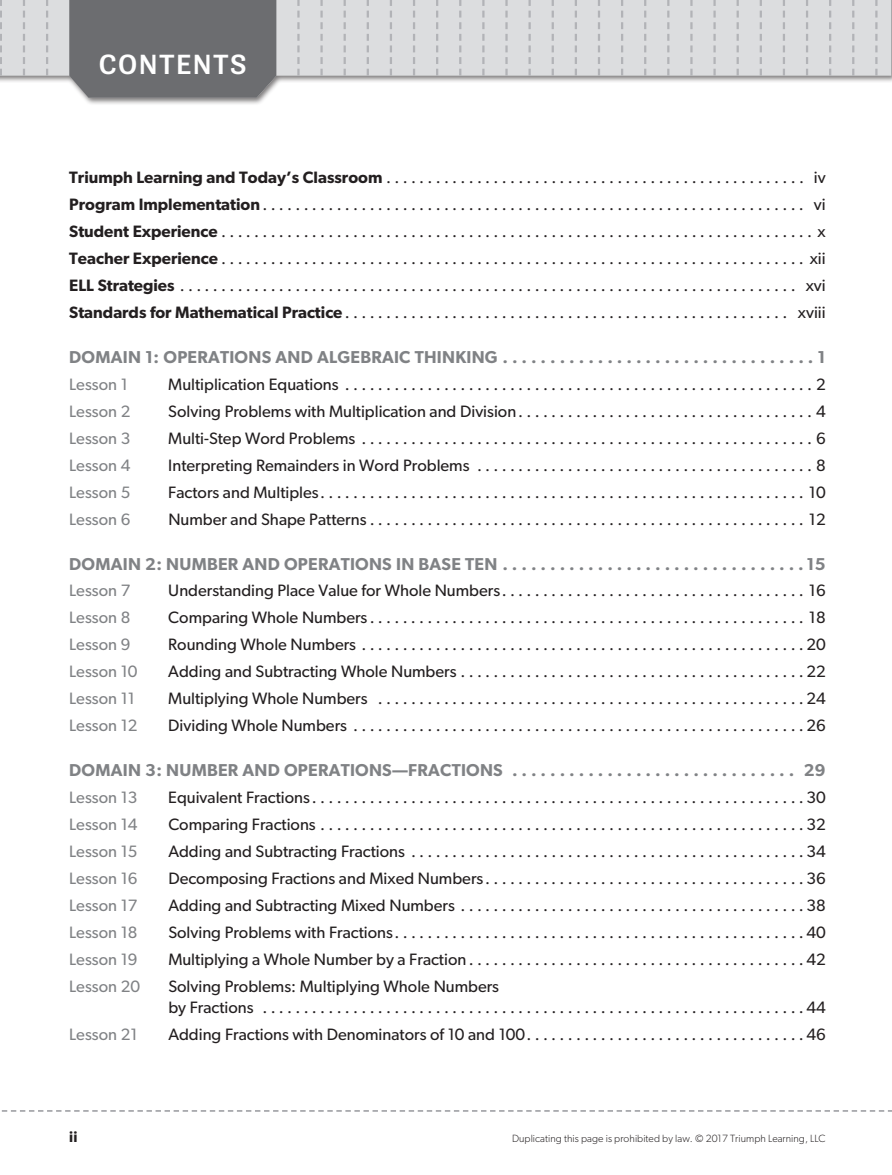
<style>
.page{position:relative;width:892px;height:1175px;background:#fff}
.page>*{position:absolute;margin:0;border:0;box-sizing:border-box;transform-origin:0 0}
.t1{font:500 28.5px "Tenso";letter-spacing:.05em;color:#fff}
.t2{font:600 17.25px "Gibson";letter-spacing:.015em;color:#808285}
.t3{font:16.5px/27px "Gibson";color:#231f20;text-align:justify}
.t4{font:16.5px "Gibson";color:#808285}
.t5{font:600 15px "Gibson";color:#231f20}
.t6{font:300 10.5px "Gibson";letter-spacing:.005em;color:#231f20}
.s1{font-weight:600}
</style>
<div class="page">
<div style="left:0;top:0;width:891px;height:105px;background:#231f20;opacity:.6"></div>
<svg style="left:0;top:0;width:891px;height:98px;fill:#dcdddf"></svg>
<div style="left:69px;top:0;width:207px;height:98px;background:#6c6d70"></div>
<svg style="left:759px;top:0;width:3px;height:76px"></svg>
<svg style="left:829px;top:0;width:2px;height:76px"></svg>
<svg style="left:782px;top:0;width:3px;height:76px"></svg>
<svg style="left:852px;top:0;width:2px;height:76px"></svg>
<svg style="left:805px;top:0;width:3px;height:76px"></svg>
<svg style="left:644px;top:0;width:2px;height:76px"></svg>
<svg style="left:713px;top:0;width:2px;height:76px"></svg>
<svg style="left:667px;top:0;width:2px;height:76px"></svg>
<svg style="left:736px;top:0;width:2px;height:76px"></svg>
<svg style="left:690px;top:0;width:2px;height:76px"></svg>
<svg style="left:528px;top:0;width:2px;height:76px"></svg>
<svg style="left:598px;top:0;width:2px;height:76px"></svg>
<svg style="left:551px;top:0;width:3px;height:76px"></svg>
<svg style="left:621px;top:0;width:2px;height:76px"></svg>
<svg style="left:574px;top:0;width:3px;height:76px"></svg>
<svg style="left:413px;top:0;width:2px;height:76px"></svg>
<svg style="left:482px;top:0;width:2px;height:76px"></svg>
<svg style="left:436px;top:0;width:2px;height:76px"></svg>
<svg style="left:505px;top:0;width:2px;height:76px"></svg>
<svg style="left:459px;top:0;width:2px;height:76px"></svg>
<svg style="left:297px;top:0;width:2px;height:76px"></svg>
<svg style="left:366px;top:0;width:3px;height:76px"></svg>
<svg style="left:320px;top:0;width:3px;height:76px"></svg>
<svg style="left:390px;top:0;width:2px;height:76px"></svg>
<svg style="left:343px;top:0;width:3px;height:76px"></svg>
<svg style="left:875px;top:0;width:2px;height:76px"></svg>
<svg style="left:23px;top:0;width:2px;height:76px"></svg>
<svg style="left:46px;top:0;width:2px;height:76px"></svg>
<svg style="left:1px;top:1110px;width:891px;height:1px"></svg>
<svg style="left:0;top:0;width:3px;height:76px"></svg>
<h1 class="t1" style="left:99px;top:48px;width:149px">CONTENTS</h1>
<p class="t3" style="left:69px;top:163px;width:757px"><span class="s1">Triumph Learning and Today’s Classroom</span> . . . . . . . . . . . . . . . . . . . . . . . . . . . . . . . . . . . . . . . . . . . . . . . . . . . iv</p>
<p class="t3" style="left:69px;top:190px;width:758px"><span class="s1">Program Implementation</span> . . . . . . . . . . . . . . . . . . . . . . . . . . . . . . . . . . . . . . . . . . . . . . . . . . . . . . . . . . . . . . . . . . vi <span class="s1">Student Experience</span> . . . . . . . . . . . . . . . . . . . . . . . . . . . . . . . . . . . . . . . . . . . . . . . . . . . . . . . . . . . . . . . . . . . . . . . x <span class="s1">Teacher Experience</span>....................................................................... xii <span class="s1">ELL Strategies</span> . . . . . . . . . . . . . . . . . . . . . . . . . . . . . . . . . . . . . . . . . . . . . . . . . . . . . . . . . . . . . . . . . . . . . . . . . . . xvi <span class="s1">Standards for Mathematical Practice</span> . . . . . . . . . . . . . . . . . . . . . . . . . . . . . . . . . . . . . . . . . . . . . . . . . . . . . . xviii</p>
<p class="t2" style="left:69px;top:347px;width:757px">DOMAIN 1: OPERATIONS AND ALGEBRAIC THINKING . . . . . . . . . . . . . . . . . . . . . . . . . . . . . . . . . 1</p>
<p class="t4" style="left:69px;top:374px;width:60px">Lesson 1</p>
<p class="t3" style="left:168px;top:370px;width:658px">Multiplication Equations . . . . . . . . . . . . . . . . . . . . . . . . . . . . . . . . . . . . . . . . . . . . . . . . . . . . . . . . . 2</p>
<p class="t4" style="left:69px;top:401px;width:63px">Lesson 2</p>
<p class="t3" style="left:168px;top:397px;width:658px">Solving Problems with Multiplication and Division . . . . . . . . . . . . . . . . . . . . . . . . . . . . . . . . . . . . 4</p>
<p class="t4" style="left:69px;top:428px;width:63px">Lesson 3</p>
<p class="t3" style="left:168px;top:424px;width:658px">Multi-Step Word Problems . . . . . . . . . . . . . . . . . . . . . . . . . . . . . . . . . . . . . . . . . . . . . . . . . . . . . . . 6</p>
<p class="t4" style="left:69px;top:455px;width:63px">Lesson 4</p>
<p class="t3" style="left:168px;top:451px;width:658px">Interpreting Remainders in Word Problems . . . . . . . . . . . . . . . . . . . . . . . . . . . . . . . . . . . . . . . . . 8</p>
<p class="t4" style="left:69px;top:482px;width:63px">Lesson 5</p>
<p class="t3" style="left:168px;top:478px;width:659px">Factors and Multiples . . . . . . . . . . . . . . . . . . . . . . . . . . . . . . . . . . . . . . . . . . . . . . . . . . . . . . . . . . . 10</p>
<p class="t4" style="left:69px;top:509px;width:63px">Lesson 6</p>
<p class="t3" style="left:168px;top:505px;width:658px">Number and Shape Patterns.....................................................12</p>
<p class="t2" style="left:69px;top:553px;width:757px">DOMAIN 2: NUMBER AND OPERATIONS IN BASE TEN . . . . . . . . . . . . . . . . . . . . . . . . . . . . . . . 15</p>
<p class="t4" style="left:69px;top:580px;width:63px">Lesson 7</p>
<p class="t3" style="left:168px;top:576px;width:658px">Understanding Place Value for Whole Numbers . . . . . . . . . . . . . . . . . . . . . . . . . . . . . . . . . . . . . 16</p>
<p class="t4" style="left:69px;top:607px;width:63px">Lesson 8</p>
<p class="t3" style="left:168px;top:603px;width:658px">Comparing Whole Numbers . . . . . . . . . . . . . . . . . . . . . . . . . . . . . . . . . . . . . . . . . . . . . . . . . . . . . 18</p>
<p class="t4" style="left:69px;top:634px;width:63px">Lesson 9</p>
<p class="t3" style="left:168px;top:630px;width:658px">Rounding Whole Numbers . . . . . . . . . . . . . . . . . . . . . . . . . . . . . . . . . . . . . . . . . . . . . . . . . . . . . 20</p>
<p class="t4" style="left:69px;top:661px;width:70px">Lesson 10</p>
<p class="t3" style="left:168px;top:657px;width:658px">Adding and Subtracting Whole Numbers . . . . . . . . . . . . . . . . . . . . . . . . . . . . . . . . . . . . . . . . . 22</p>
<p class="t4" style="left:69px;top:688px;width:67px">Lesson 11</p>
<p class="t3" style="left:168px;top:684px;width:658px">Multiplying Whole Numbers . . . . . . . . . . . . . . . . . . . . . . . . . . . . . . . . . . . . . . . . . . . . . . . . . . . 24</p>
<p class="t4" style="left:69px;top:715px;width:70px">Lesson 12</p>
<p class="t3" style="left:168px;top:711px;width:658px">Dividing Whole Numbers . . . . . . . . . . . . . . . . . . . . . . . . . . . . . . . . . . . . . . . . . . . . . . . . . . . . . . 26</p>
<p class="t2" style="left:69px;top:759px;width:757px">DOMAIN 3: NUMBER AND OPERATIONS—FRACTIONS . . . . . . . . . . . . . . . . . . . . . . . . . . . . . . 29</p>
<p class="t4" style="left:69px;top:787px;width:70px">Lesson 13</p>
<p class="t3" style="left:168px;top:783px;width:659px">Equivalent Fractions . . . . . . . . . . . . . . . . . . . . . . . . . . . . . . . . . . . . . . . . . . . . . . . . . . . . . . . . . . . 30</p>
<p class="t4" style="left:69px;top:814px;width:70px">Lesson 14</p>
<p class="t3" style="left:168px;top:810px;width:658px">Comparing Fractions . . . . . . . . . . . . . . . . . . . . . . . . . . . . . . . . . . . . . . . . . . . . . . . . . . . . . . . . . . 32</p>
<p class="t4" style="left:69px;top:841px;width:70px">Lesson 15</p>
<p class="t3" style="left:168px;top:837px;width:658px">Adding and Subtracting Fractions . . . . . . . . . . . . . . . . . . . . . . . . . . . . . . . . . . . . . . . . . . . . . . . 34</p>
<p class="t4" style="left:69px;top:868px;width:70px">Lesson 16</p>
<p class="t3" style="left:168px;top:864px;width:658px">Decomposing Fractions and Mixed Numbers . . . . . . . . . . . . . . . . . . . . . . . . . . . . . . . . . . . . . . 36</p>
<p class="t4" style="left:69px;top:895px;width:70px">Lesson 17</p>
<p class="t3" style="left:168px;top:891px;width:658px">Adding and Subtracting Mixed Numbers . . . . . . . . . . . . . . . . . . . . . . . . . . . . . . . . . . . . . . . . . 38</p>
<p class="t4" style="left:69px;top:921px;width:70px">Lesson 18</p>
<p class="t3" style="left:168px;top:918px;width:658px">Solving Problems with Fractions . . . . . . . . . . . . . . . . . . . . . . . . . . . . . . . . . . . . . . . . . . . . . . . . . 40</p>
<p class="t4" style="left:69px;top:948px;width:70px">Lesson 19</p>
<p class="t3" style="left:168px;top:945px;width:658px">Multiplying a Whole Number by a Fraction . . . . . . . . . . . . . . . . . . . . . . . . . . . . . . . . . . . . . . . . 42</p>
<p class="t4" style="left:69px;top:975px;width:72px">Lesson 20</p>
<p class="t3" style="left:168px;top:975px;width:658px;line-height:21px">Solving Problems: Multiplying Whole Numbers<br>by Fractions . . . . . . . . . . . . . . . . . . . . . . . . . . . . . . . . . . . . . . . . . . . . . . . . . . . . . . . . . . . . . . . . . 44</p>
<p class="t4" style="left:69px;top:1023px;width:70px">Lesson 21</p>
<p class="t3" style="left:168px;top:1020px;width:658px">Adding Fractions with Denominators of 10 and 100 . . . . . . . . . . . . . . . . . . . . . . . . . . . . . . . . . 46</p>
<p class="t5" style="left:69px;top:1128px;width:10px">ii</p>
<p class="t6" style="left:512px;top:1131px;width:315px">Duplicating this page is prohibited by law. © 2017 Triumph Learning, LLC</p>
</div>
